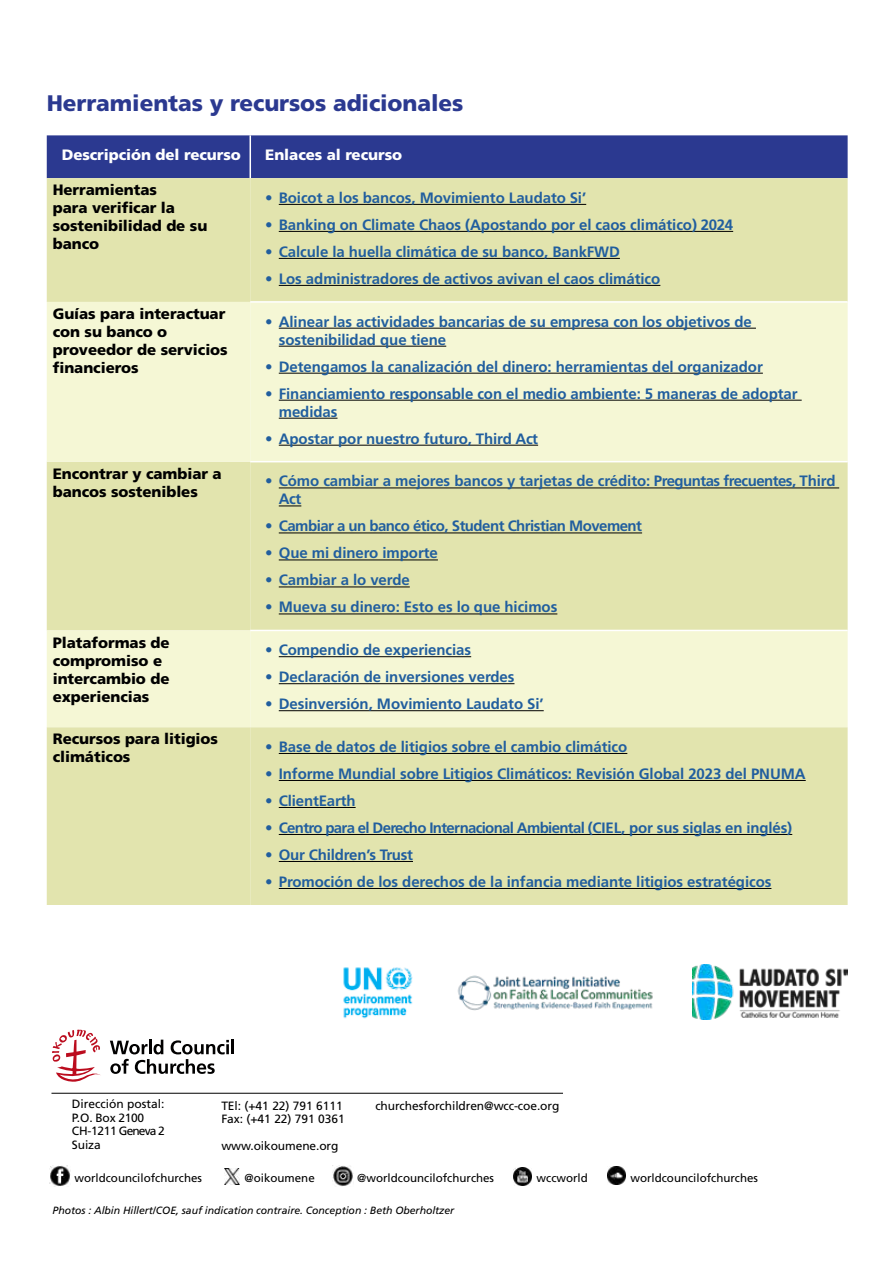
<style>
.page{position:relative;width:893px;height:1263px;background:#fff}
.page>*{position:absolute;margin:0;border:0;box-sizing:border-box;transform-origin:0 0}
.t1{font:900 22.5px "Frutiger LT Std";letter-spacing:-.005em;color:#2b3990}
.t2{font:700 15px/18px "Frutiger LT Std";letter-spacing:-.005em;color:#215e9e}
.t3{font:900 15px/18px "Frutiger LT Std";letter-spacing:-.005em;color:#000}
.t4{font:700 15px "Frutiger LT Std";letter-spacing:-.045em;color:#215e9e}
.t5{font:700 15px "Frutiger LT Std";letter-spacing:-.035em;color:#215e9e}
.t6{font:900 15px "Frutiger LT Std";letter-spacing:-.005em;color:#fff}
.t7{font:12px/13.5px "Frutiger LT Std";letter-spacing:-.01em;color:#000}
.t8{font:11.55px "Frutiger LT Std";color:#000}
.t9{font:italic 10.5px "Frutiger LT Std";letter-spacing:-.005em;color:#000}
</style>
<div class="page">
<img style="left:50px;top:1165px;width:21px;height:21px">
<img style="left:224px;top:1168px;width:16px;height:16px">
<img style="left:332px;top:1165px;width:22px;height:21px">
<img style="left:513px;top:1167px;width:18px;height:18px">
<img style="left:607px;top:1167px;width:18px;height:17px">
<hr style="left:51px;top:1093px;width:512px;height:1px;background:#000">
<hr style="left:231px;top:1040px;width:3px;height:14px;background:#010000">
<svg style="left:110px;top:1040px;width:119px;height:34px"></svg>
<svg style="left:52px;top:1029px;width:48px;height:53px"></svg>
<img style="left:692px;top:965px;width:155px;height:54px">
<img style="left:457px;top:975px;width:196px;height:36px">
<img style="left:343px;top:967px;width:70px;height:52px">
<div style="left:47px;top:135px;width:801px;height:43px;background:#2b3990"></div>
<div style="left:47px;top:178px;width:203px;height:727px;background:#e2e4ae"></div>
<div style="left:250px;top:178px;width:598px;height:727px;background:#e2e4ae"></div>
<svg style="left:47px;top:302px;width:203px;height:425px;background:#edefc5"></svg>
<svg style="left:250px;top:303px;width:598px;height:424px;background:#ebedc4"></svg>
<hr style="left:250px;top:135px;width:1px;height:43px;background:#fff">
<hr style="left:250px;top:301px;width:598px;height:2px;background:#fff">
<hr style="left:250px;top:461px;width:598px;height:1px;background:#fff">
<hr style="left:250px;top:630px;width:598px;height:1px;background:#fff">
<hr style="left:279px;top:204px;width:307px;height:1px;background:#000">
<hr style="left:279px;top:231px;width:454px;height:1px;background:#000">
<hr style="left:279px;top:258px;width:341px;height:1px;background:#000">
<hr style="left:279px;top:285px;width:381px;height:1px;background:#000">
<hr style="left:279px;top:328px;width:477px;height:1px;background:#000">
<hr style="left:279px;top:346px;width:167px;height:1px;background:#000">
<hr style="left:279px;top:373px;width:484px;height:1px;background:#000">
<hr style="left:279px;top:400px;width:523px;height:1px;background:#000">
<hr style="left:279px;top:418px;width:58px;height:1px;background:#000">
<hr style="left:279px;top:445px;width:259px;height:1px;background:#000">
<hr style="left:279px;top:488px;width:560px;height:1px;background:#000">
<svg style="left:279px;top:506px;width:22px;height:1px"></svg>
<hr style="left:279px;top:533px;width:363px;height:1px;background:#000">
<hr style="left:279px;top:560px;width:159px;height:1px;background:#000">
<hr style="left:279px;top:587px;width:131px;height:1px;background:#000">
<hr style="left:279px;top:614px;width:278px;height:1px;background:#000">
<hr style="left:279px;top:656px;width:192px;height:1px;background:#000">
<hr style="left:279px;top:683px;width:235px;height:1px;background:#000">
<hr style="left:279px;top:710px;width:265px;height:1px;background:#000">
<hr style="left:279px;top:753px;width:348px;height:1px;background:#000">
<hr style="left:279px;top:780px;width:527px;height:1px;background:#000">
<hr style="left:279px;top:807px;width:77px;height:1px;background:#000">
<hr style="left:279px;top:834px;width:513px;height:1px;background:#000">
<hr style="left:279px;top:861px;width:134px;height:1px;background:#000">
<hr style="left:279px;top:888px;width:492px;height:1px;background:#000">
<h1 class="t1" style="left:47px;top:90px;width:418px">Herramientas y recursos adicionales</h1>
<p class="t6" style="left:62px;top:146px;width:181px">Descripción del recurso</p>
<p class="t6" style="left:265px;top:146px;width:138px">Enlaces al recurso</p>
<p class="t3" style="left:53px;top:181px;width:156px">Herramientas<br>para verificar la sostenibilidad de su banco</p>
<p class="t2" style="left:265px;top:189px;width:322px">• Boicot a los bancos, Movimiento Laudato Si’</p>
<p class="t2" style="left:265px;top:216px;width:469px">• Banking on Climate Chaos (Apostando por el caos climático) 2024</p>
<p class="t2" style="left:265px;top:243px;width:356px">• Calcule la huella climática de su banco, BankFWD</p>
<p class="t2" style="left:265px;top:270px;width:397px">• Los administradores de activos avivan el caos climático</p>
<p class="t3" style="left:53px;top:305px;width:176px">Guías para interactuar con su banco o proveedor de servicios financieros</p>
<p class="t2" style="left:279px;top:312px;width:475px;text-indent:-14px">• Alinear las actividades bancarias de su empresa con los objetivos de sostenibilidad que tiene</p>
<p class="t2" style="left:265px;top:357px;width:499px">• Detengamos la canalización del dinero: herramientas del organizador</p>
<p class="t2" style="left:279px;top:384px;width:520px;text-indent:-14px">• Financiamiento responsable con el medio ambiente: 5 maneras de adoptar medidas</p>
<p class="t2" style="left:265px;top:429px;width:274px">• Apostar por nuestro futuro, Third Act</p>
<p class="t3" style="left:53px;top:465px;width:170px">Encontrar y cambiar a bancos sostenibles</p>
<p class="t2" style="left:279px;top:472px;width:558px;text-indent:-14px">• Cómo cambiar a mejores bancos y tarjetas de crédito: Preguntas frecuentes, Third<br>Act</p>
<p class="t5" style="left:265px;top:517px;width:378px">• Cambiar a un banco ético, Student Christian Movement</p>
<p class="t2" style="left:265px;top:544px;width:174px">• Que mi dinero importe</p>
<p class="t2" style="left:265px;top:571px;width:146px">• Cambiar a lo verde</p>
<p class="t2" style="left:265px;top:598px;width:294px">• Mueva su dinero: Esto es lo que hicimos</p>
<p class="t3" style="left:53px;top:633px;width:118px">Plataformas de compromiso e intercambio de experiencias</p>
<p class="t2" style="left:265px;top:641px;width:207px">• Compendio de experiencias</p>
<p class="t2" style="left:265px;top:668px;width:251px">• Declaración de inversiones verdes</p>
<p class="t2" style="left:265px;top:695px;width:280px">• Desinversión, Movimiento Laudato Si’</p>
<p class="t3" style="left:53px;top:730px;width:167px">Recursos para litigios climáticos</p>
<p class="t2" style="left:265px;top:738px;width:364px">• Base de datos de litigios sobre el cambio climático</p>
<p class="t2" style="left:265px;top:765px;width:542px">• Informe Mundial sobre Litigios Climáticos: Revisión Global 2023 del PNUMA</p>
<p class="t2" style="left:265px;top:792px;width:92px">• ClientEarth</p>
<p class="t4" style="left:265px;top:819px;width:528px">• Centro para el Derecho Internacional Ambiental (CIEL, por sus siglas en inglés)</p>
<p class="t2" style="left:265px;top:846px;width:149px">• Our Children’s Trust</p>
<p class="t2" style="left:265px;top:873px;width:508px">• Promoción de los derechos de la infancia mediante litigios estratégicos</p>
<p class="t7" style="left:72px;top:1097px;width:94px">Dirección postal:<br>P.O. Box 2100<br>CH-1211 Geneva 2<br>Suiza</p>
<p class="t7" style="left:221px;top:1099px;width:125px">TEl: (+41 22) 791 6111<br>Fax: (+41 22) 791 0361</p>
<p class="t7" style="left:221px;top:1139px;width:119px">www.oikoumene.org</p>
<p class="t7" style="left:375px;top:1099px;width:186px">churchesforchildren@wcc-coe.org</p>
<p class="t8" style="left:74px;top:1171px;width:129px">worldcouncilofchurches</p>
<p class="t8" style="left:245px;top:1171px;width:72px">@oikoumene</p>
<p class="t8" style="left:357px;top:1171px;width:138px">@worldcouncilofchurches</p>
<p class="t8" style="left:537px;top:1171px;width:53px">wccworld</p>
<p class="t8" style="left:630px;top:1171px;width:129px">worldcouncilofchurches</p>
<p class="t9" style="left:53px;top:1204px;width:403px">Photos : Albin Hillert/COE, sauf indication contraire. Conception : Beth Oberholtzer</p>
</div>
